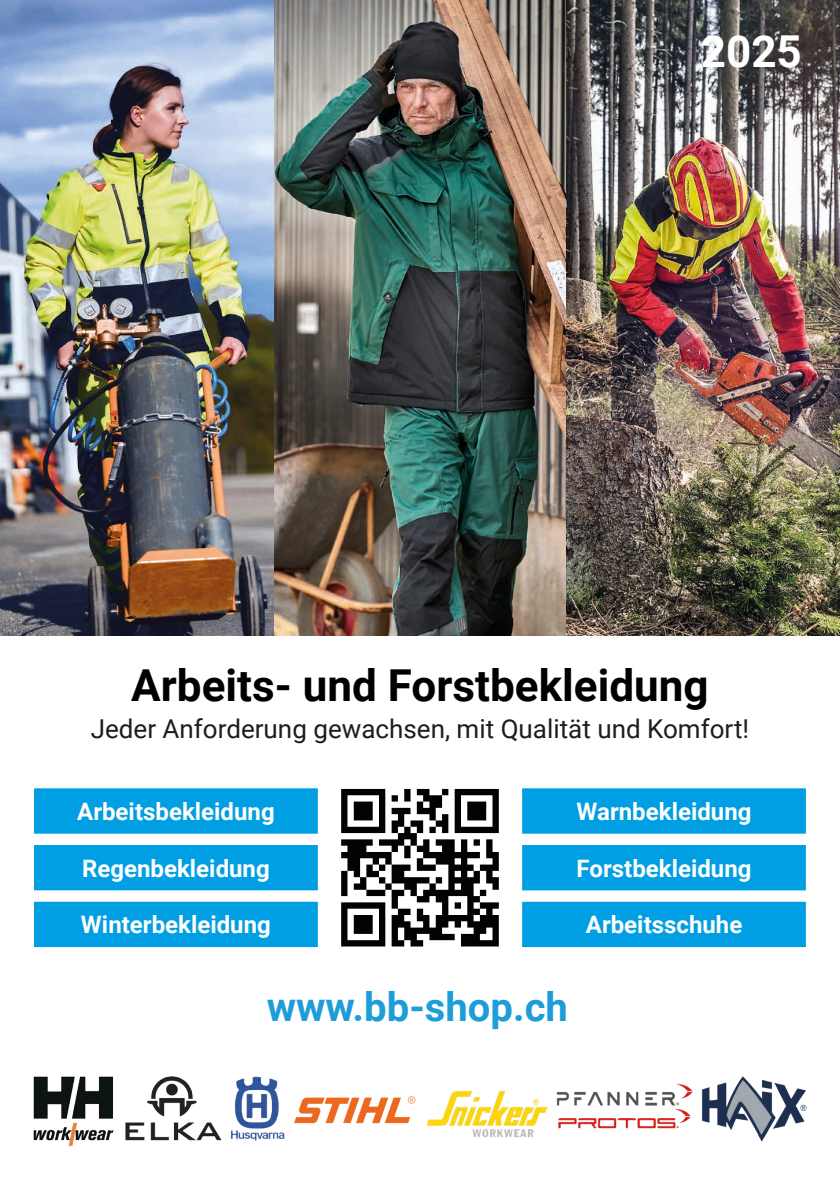
<style>
.page{position:relative;width:840px;height:1191px;background:#fff}
.page>*{position:absolute;margin:0;border:0;box-sizing:border-box;transform-origin:0 0}
.t1{font:700 44px "Roboto";color:#000}
.t2{font:700 44px "Roboto";color:#fff}
.t3{font:700 40px "Roboto";color:#1e9dd9}
.t4{font:26px "Roboto";color:#1d1d1b}
.t5{font:700 24px "Roboto";color:#fff}
</style>
<div class="page">
<img style="left:34px;top:1076px;width:80px;height:70px">
<img style="left:701px;top:1076px;width:105px;height:66px">
<img style="left:125px;top:1076px;width:84px;height:65px">
<img style="left:209px;top:1076px;width:76px;height:65px">
<img style="left:556px;top:1083px;width:136px;height:22px">
<img style="left:558px;top:1108px;width:133px;height:20px">
<img style="left:0;top:0;width:839px;height:635px">
<img style="left:294px;top:1095px;width:122px;height:29px">
<svg style="left:341px;top:789px;width:157px;height:157px"></svg>
<div style="left:522px;top:788px;width:283px;height:45px;background:#009fe3;border:2px solid #009fe3"></div>
<div style="left:522px;top:845px;width:283px;height:45px;background:#009fe3"></div>
<div style="left:34px;top:788px;width:283px;height:45px;background:#009fe3;border:2px solid #009fe3"></div>
<div style="left:34px;top:845px;width:283px;height:45px;background:#009fe3"></div>
<div style="left:34px;top:901px;width:283px;height:46px;background:#009fe3;border:2px solid #009fe3"></div>
<div style="left:522px;top:901px;width:283px;height:46px;background:#009fe3;border:2px solid #009fe3"></div>
<img style="left:426px;top:1090px;width:121px;height:48px">
<p class="t2" style="left:700px;top:21px;width:103px">2025</p>
<p class="t1" style="left:131px;top:654px;width:578px">Arbeits- und Forstbekleidung</p>
<p class="t4" style="left:91px;top:711px;width:659px">Jeder Anforderung gewachsen, mit Qualität und Komfort!</p>
<p class="t5" style="left:77px;top:794px;width:199px">Arbeitsbekleidung</p>
<p class="t5" style="left:82px;top:851px;width:189px">Regenbekleidung</p>
<p class="t5" style="left:81px;top:908px;width:191px">Winterbekleidung</p>
<p class="t5" style="left:576px;top:794px;width:176px">Warnbekleidung</p>
<p class="t5" style="left:576px;top:851px;width:176px">Forstbekleidung</p>
<p class="t5" style="left:585px;top:908px;width:158px">Arbeitsschuhe</p>
<p class="t3" style="left:266px;top:978px;width:302px">www.bb-shop.ch</p>
</div>
